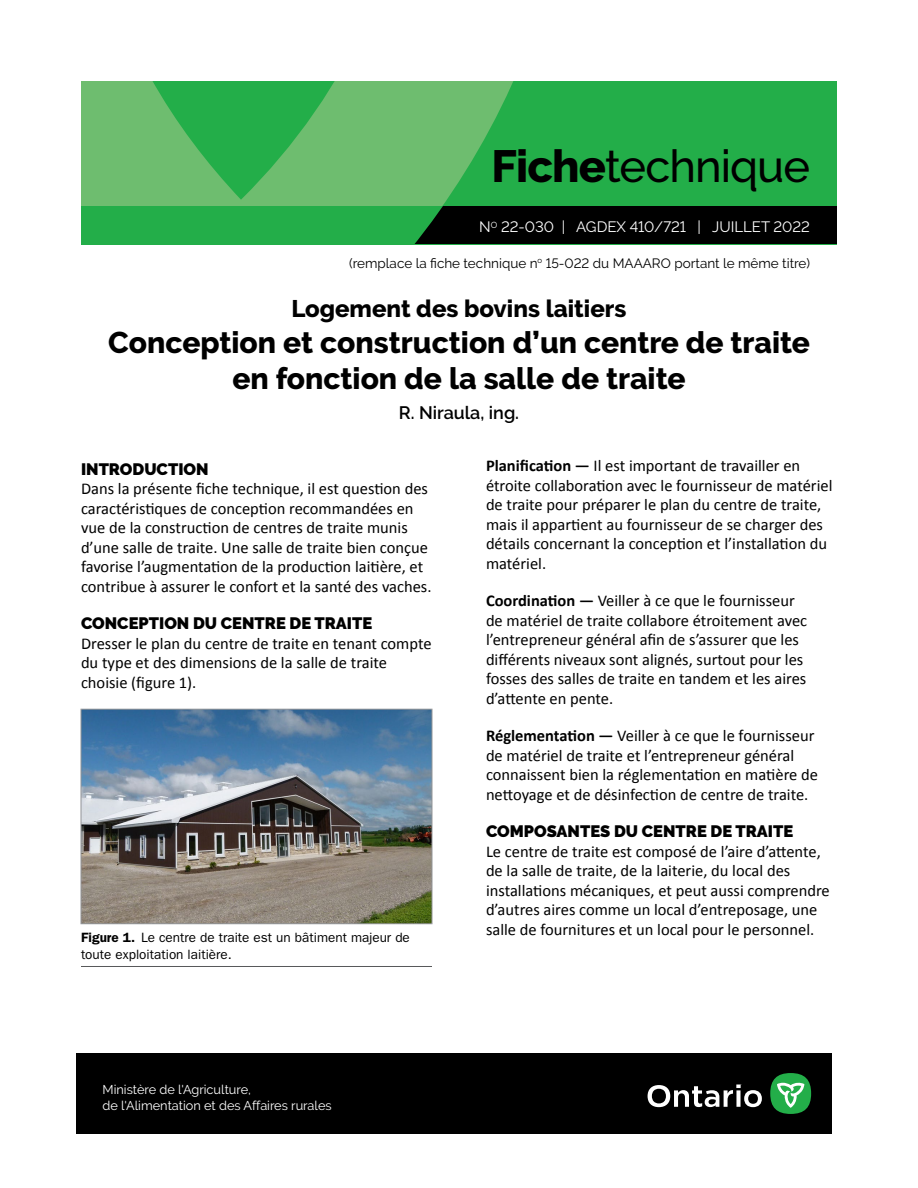
<style>
.page{position:relative;width:918px;height:1188px;background:#fff}
.page>*{position:absolute;margin:0;border:0;box-sizing:border-box;transform-origin:0 0}
.page_one_Title_-_FRE{font:500 45px "Raleway";letter-spacing:-.02em;color:#000}
.t1{font:800 30px/36px "Raleway";color:#000;text-align:center}
.Title_-_series{font:800 24px "Raleway";color:#000}
.Author{font:600 18px "Raleway";color:#000}
.Heading_6_Run-In_-_C{font:16.5px/19.5px "Calibri";color:#000}
.BT{font:16.5px/19.5px "Calibri";color:#000}
.Heading_1{font:900 16.5px "Raleway";color:#000}
.page_one_Title_-_FRE-2{font:15px "Raleway";color:#fff}
.Figure_caption_w_rul{font:13.5px/16.5px "ITC Franklin Gothic Std";color:#000}
.Replaces_Text{font:13.5px "Raleway";color:#000}
.Title_-_ministry{font:12.75px/16.5px "Raleway";color:#fff}
.s1{font-weight:800}
.s2{font-weight:600}
.s3{font-weight:700}
</style>
<div class="page">
<div style="left:76px;top:1053px;width:756px;height:81px;background:#000"></div>
<div style="left:770px;top:1073px;width:41px;height:41px;background:#23ae49;border-radius:50%"></div>
<svg style="left:777px;top:1082px;width:27px;height:26px"></svg>
<svg style="left:648px;top:1085px;width:114px;height:22px"></svg>
<div style="left:81px;top:81px;width:756px;height:163px;background:#23ae49"></div>
<svg style="left:81px;top:81px;width:514px;height:126px;fill:#6ebd6f"></svg>
<div style="left:405px;top:207px;width:432px;height:37px;background:#000"></div>
<svg style="left:405px;top:207px;width:37px;height:37px"></svg>
<hr style="left:81px;top:966px;width:351px;height:1px;background:#58595b">
<img style="left:83px;top:711px;width:347px;height:211px">
<div style="left:81px;top:709px;width:351px;height:215px;border:1px solid #939598"></div>
<h1 class="page_one_Title_-_FRE" style="left:491px;top:140px;width:320px"><span class="s1">Fiche</span>technique</h1>
<h1 class="page_one_Title_-_FRE-2" style="left:479px;top:219px;width:332px">N<sup>O</sup> 22-030 | AGDEX 410/721 | JUILLET 2022</h1>
<p class="Replaces_Text" style="left:349px;top:255px;width:462px">(remplace la fiche technique n<sup>o</sup> 15-022 du MAAARO portant le même titre)</p>
<h1 class="Title_-_series" style="left:292px;top:294px;width:336px">Logement des bovins laitiers</h1>
<h1 class="t1" style="left:108px;top:324px;width:703px">Conception et construction d’un centre de traite en fonction de la salle de traite</h1>
<p class="Author" style="left:399px;top:402px;width:122px">R. Niraula, ing.</p>
<h2 class="Heading_1" style="left:81px;top:459px;width:129px">INTRODUCTION</h2>
<p class="BT" style="left:81px;top:479px;width:352px">Dans la présente fiche technique, il est question des caractéristiques de conception recommandées en vue de la construction de centres de traite munis d’une salle de traite. Une salle de traite bien conçue favorise l’augmentation de la production laitière, et contribue à assurer le confort et la santé des vaches.</p>
<h2 class="Heading_1" style="left:81px;top:614px;width:293px">CONCEPTION DU CENTRE DE TRAITE</h2>
<p class="BT" style="left:81px;top:633px;width:352px">Dresser le plan du centre de traite en tenant compte du type et des dimensions de la salle de traite choisie (figure 1).</p>
<p class="Figure_caption_w_rul" style="left:81px;top:929px;width:330px"><span class="s2">Figure 1.</span> Le centre de traite est un bâtiment majeur de toute exploitation laitière.</p>
<p class="Title_-_ministry" style="left:103px;top:1081px;width:231px">Ministère de l'Agriculture,<br>de l'Alimentation et des Affaires rurales</p>
<p class="Heading_6_Run-In_-_C" style="left:486px;top:456px;width:348px"><span class="s3">Planification —</span> Il est important de travailler en étroite collaboration avec le fournisseur de matériel de traite pour préparer le plan du centre de traite, mais il appartient au fournisseur de se charger des détails concernant la conception et l’installation du matériel.</p>
<p class="Heading_6_Run-In_-_C" style="left:486px;top:591px;width:323px"><span class="s3">Coordination —</span> Veiller à ce que le fournisseur de matériel de traite collabore étroitement avec l’entrepreneur général afin de s’assurer que les différents niveaux sont alignés, surtout pour les fosses des salles de traite en tandem et les aires d’attente en pente.</p>
<p class="Heading_6_Run-In_-_C" style="left:486px;top:726px;width:334px"><span class="s3">Réglementation —</span> Veiller à ce que le fournisseur de matériel de traite et l’entrepreneur général connaissent bien la réglementation en matière de nettoyage et de désinfection de centre de traite.</p>
<h2 class="Heading_1" style="left:486px;top:822px;width:309px">COMPOSANTES DU CENTRE DE TRAITE</h2>
<p class="BT" style="left:486px;top:842px;width:345px">Le centre de traite est composé de l’aire d’attente, de la salle de traite, de la laiterie, du local des installations mécaniques, et peut aussi comprendre d’autres aires comme un local d’entreposage, une salle de fournitures et un local pour le personnel.</p>
</div>
